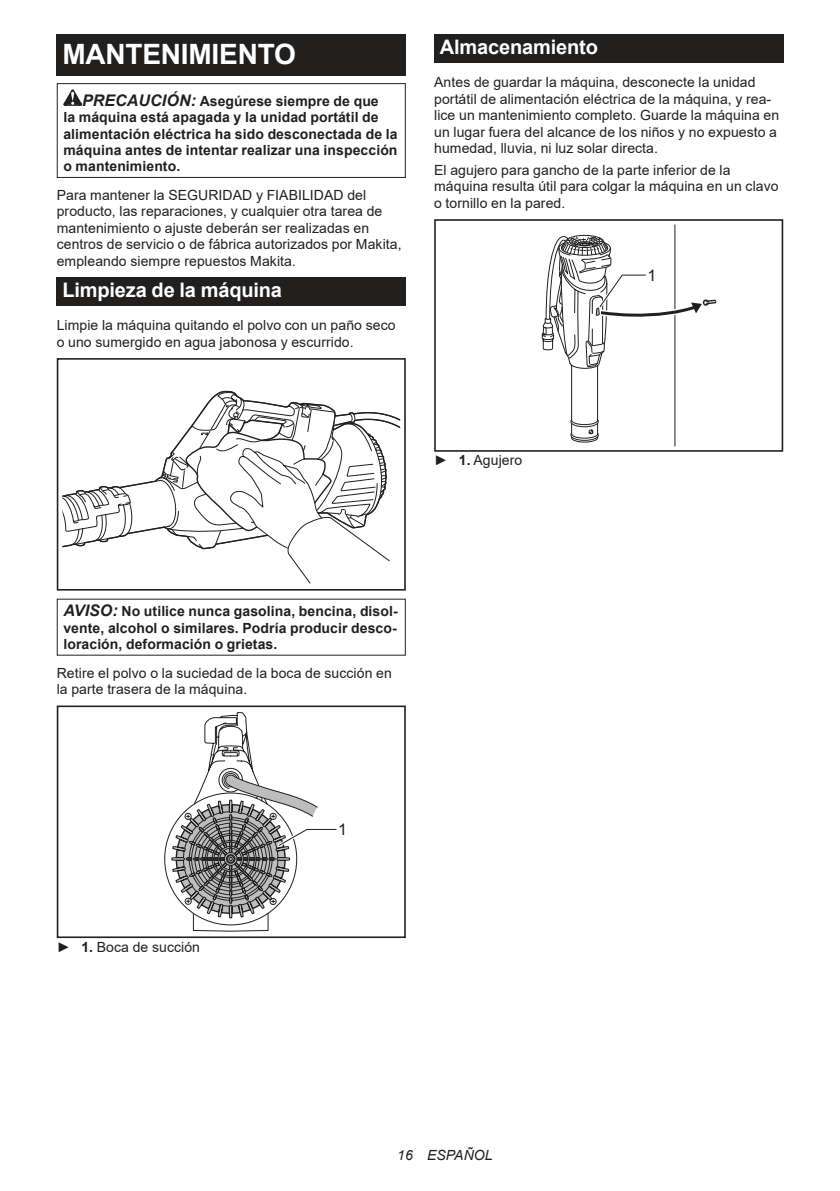
<style>
.page{position:relative;width:840px;height:1191px;background:#fff}
.page>*{position:absolute;margin:0;border:0;box-sizing:border-box;transform-origin:0 0}
.t1{font:700 28px "Arial";letter-spacing:-.01em;color:#fff}
.t2{font:700 20px "Arial";letter-spacing:-.01em;color:#fff}
.t3{font:16px "Arial";color:#221f1f}
.t4{font:14px/16.4px "Arial";letter-spacing:.005em;color:#221f1f}
.t5{font:700 14px/16.4px "Arial";letter-spacing:.005em;color:#221f1f}
.t6{font:italic 14px "Arial";letter-spacing:.005em;color:#221f1f}
.s1{font-style:italic;font-size:16px}
.s2{font-weight:700}
</style>
<div class="page">
<div style="left:57px;top:34px;width:348px;height:41px;background:#221f1f"></div>
<svg style="left:63px;top:89px;width:19px;height:17px"></svg>
<div style="left:57px;top:83px;width:348px;height:95px;border:1px solid #221f1f"></div>
<div style="left:57px;top:277px;width:348px;height:28px;background:#221f1f"></div>
<svg style="left:62px;top:390px;width:338px;height:194px"></svg>
<div style="left:57px;top:562px;width:73px;height:28px;background:#fff"></div>
<div style="left:57px;top:358px;width:348px;height:232px;border:2px solid #221f1f"></div>
<div style="left:57px;top:705px;width:348px;height:233px;border:2px solid #221f1f"></div>
<svg style="left:171px;top:712px;width:166px;height:219px"></svg>
<div style="left:434px;top:34px;width:348px;height:29px;background:#221f1f"></div>
<hr style="left:674px;top:225px;width:1px;height:221px;background:#221f1f">
<div style="left:434px;top:219px;width:348px;height:233px;border:2px solid #221f1f"></div>
<svg style="left:541px;top:234px;width:175px;height:209px"></svg>
<h1 class="t1" style="left:62px;top:43px;width:235px">MANTENIMIENTO</h1>
<p class="t5" style="left:63px;top:94px;width:335px;text-indent:19px"><span class="s1">PRECAUCIÓN:</span> Asegúrese siempre de que<br>la máquina está apagada y la unidad portátil de alimentación eléctrica ha sido desconectada de la máquina antes de intentar realizar una inspección o mantenimiento.</p>
<p class="t4" style="left:57px;top:188px;width:346px">Para mantener la SEGURIDAD y FIABILIDAD del producto, las reparaciones, y cualquier otra tarea de mantenimiento o ajuste deberán ser realizadas en centros de servicio o de fábrica autorizados por Makita, empleando siempre repuestos Makita.</p>
<h2 class="t2" style="left:62px;top:282px;width:221px">Limpieza de la máquina</h2>
<p class="t4" style="left:57px;top:318px;width:340px">Limpie la máquina quitando el polvo con un paño seco o uno sumergido en agua jabonosa y escurrido.</p>
<h2 class="t2" style="left:439px;top:39px;width:159px">Almacenamiento</h2>
<p class="t4" style="left:434px;top:76px;width:346px">Antes de guardar la máquina, desconecte la unidad portátil de alimentación eléctrica de la máquina, y rea&shy;lice un mantenimiento completo. Guarde la máquina en un lugar fuera del alcance de los niños y no expuesto a humedad, lluvia, ni luz solar directa.</p>
<p class="t4" style="left:434px;top:162px;width:346px">El agujero para gancho de la parte inferior de la máquina resulta útil para colgar la máquina en un clavo o tornillo en la pared.</p>
<p class="t3" style="left:647px;top:266px;width:10px">1</p>
<p class="t4" style="left:434px;top:452px;width:90px">► <span class="s2">1.</span> Agujero</p>
<p class="t5" style="left:63px;top:604px;width:335px;text-align:justify"><span class="s1">AVISO:</span> No utilice nunca gasolina, bencina, disol&shy;vente, alcohol o similares. Podría producir desco&shy;loración, deformación o grietas.</p>
<p class="t4" style="left:57px;top:666px;width:336px">Retire el polvo o la suciedad de la boca de succión en la parte trasera de la máquina.</p>
<p class="t4" style="left:57px;top:938px;width:145px">► <span class="s2">1.</span> Boca de succión</p>
<p class="t3" style="left:338px;top:820px;width:10px">1</p>
<p class="t6" style="left:397px;top:1147px;width:97px">16 ESPAÑOL</p>
</div>
